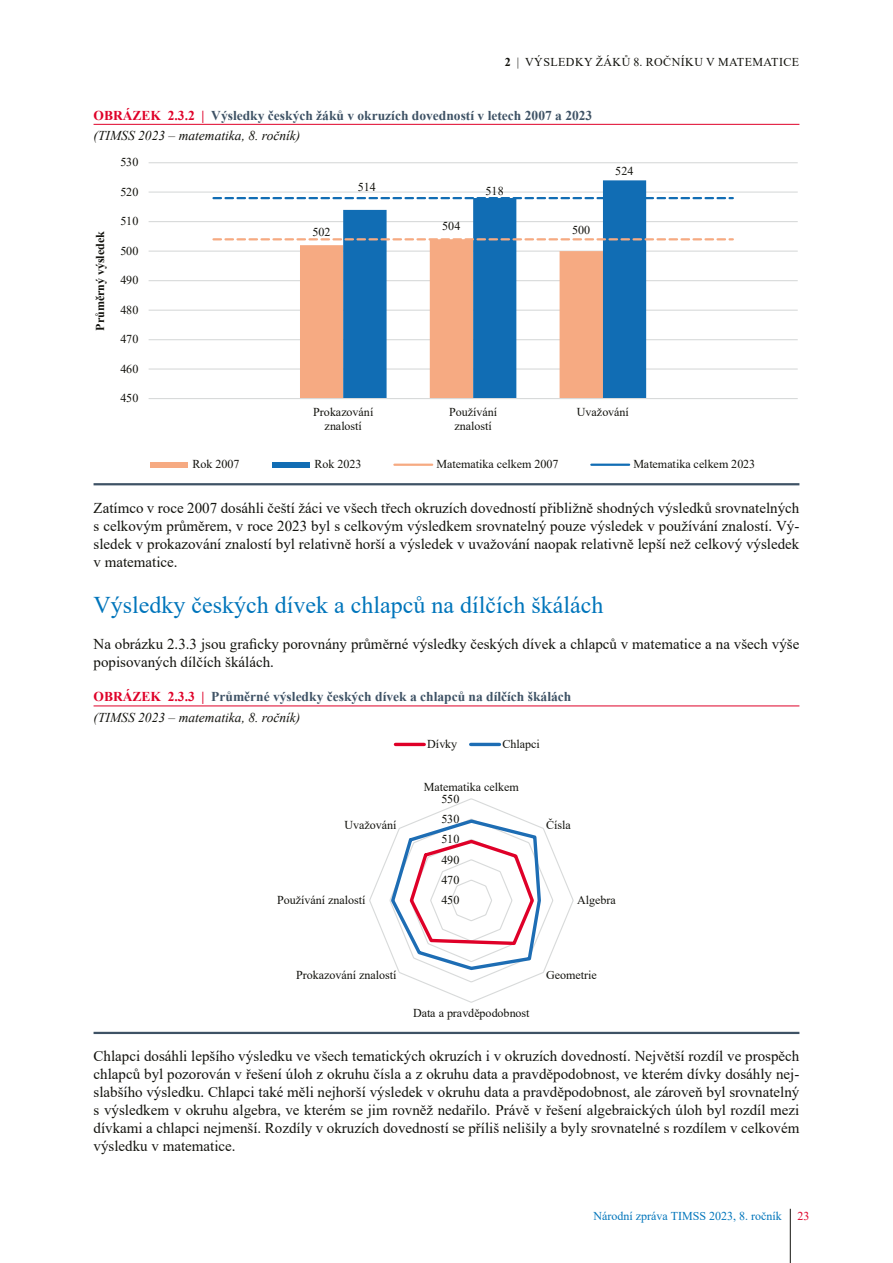
<style>
.page{position:relative;width:893px;height:1263px;background:#fff}
.page>*{position:absolute;margin:0;border:0;box-sizing:border-box;transform-origin:0 0}
.Nadpis_bez_čísla_malý{font:24px "Times New Roman";color:#0075bb}
.text{font:15px/18px "Times New Roman";color:#12120d;text-align:justify}
.t1{font:700 13.5px "Times New Roman";color:#3e5265}
.Nad_graf{font:italic 13.5px "Times New Roman";color:#12120d}
.t2{font:12px/13.8px "Times New Roman";color:#12120d;text-align:center}
.t3{font:12px "Times New Roman";color:#0075bb}
.t4{font:700 12px "Times New Roman";letter-spacing:-.005em;color:#12120d}
.t5{font:12px "Times New Roman";color:#df0028}
.s1{font-weight:700}
.s2{color:#df0028}
</style>
<div class="page">
<hr style="left:790px;top:1209px;width:1px;height:54px;background:#12120d">
<hr style="left:94px;top:124px;width:705px;height:1px;background:#df0028">
<hr style="left:94px;top:483px;width:705px;height:2px;background:#3e5265">
<hr style="left:94px;top:705px;width:705px;height:1px;background:#df0028">
<hr style="left:94px;top:1032px;width:705px;height:2px;background:#3e5265">
<hr style="left:149px;top:162px;width:649px;height:1px;background:#d8dada">
<hr style="left:149px;top:191px;width:649px;height:2px;background:#d8dada">
<hr style="left:149px;top:221px;width:649px;height:1px;background:#d8dada">
<hr style="left:149px;top:251px;width:649px;height:1px;background:#d8dada">
<hr style="left:149px;top:280px;width:649px;height:1px;background:#d8dada">
<hr style="left:149px;top:310px;width:649px;height:1px;background:#d8dada">
<hr style="left:149px;top:339px;width:649px;height:1px;background:#d8dada">
<hr style="left:149px;top:368px;width:649px;height:2px;background:#d8dada">
<div style="left:300px;top:240px;width:43px;height:158px;background:#f6aa82"></div>
<svg style="left:343px;top:180px;width:303px;height:218px"></svg>
<hr style="left:149px;top:398px;width:649px;height:1px;background:#d8dada">
<svg style="left:213px;top:238px;width:520px;height:2px"></svg>
<svg style="left:213px;top:197px;width:520px;height:2px"></svg>
<div style="left:151px;top:462px;width:37px;height:6px;background:#f6aa82"></div>
<div style="left:272px;top:462px;width:38px;height:6px;background:#116db4"></div>
<svg style="left:394px;top:464px;width:38px;height:2px"></svg>
<svg style="left:591px;top:464px;width:38px;height:2px"></svg>
<svg style="left:369px;top:798px;width:205px;height:205px"></svg>
<hr style="left:395px;top:743px;width:29px;height:3px;background:#df0028">
<hr style="left:471px;top:743px;width:28px;height:3px;background:#1d6db4">
<p class="t2" style="left:505px;top:54px;width:39px"><span class="s1">2</span>|Výsledky</p>
<p class="t2" style="left:596px;top:54px;width:10px">žáků</p>
<p class="t2" style="left:634px;top:54px;width:18px">8. ročníku</p>
<p class="t2" style="left:706px;top:54px;width:9px">vmatematice</p>
<p class="t1" style="left:94px;top:105px;width:500px"><span class="s2">OBRÁZEK 2.3.2 |</span> Výsledky českých žáků v okruzích dovedností v letech 2007 a 2023</p>
<p class="Nad_graf" style="left:94px;top:126px;width:208px">(TIMSS 2023 – matematika, 8. ročník)</p>
<p class="t4" style="left:92px;top:331px;width:101px;rotate:-90deg">Průměrný výsledek</p>
<p class="t2" style="left:120px;top:155px;width:20px">530</p>
<p class="t2" style="left:120px;top:184px;width:20px">520</p>
<p class="t2" style="left:120px;top:214px;width:20px">510</p>
<p class="t2" style="left:120px;top:243px;width:20px">500</p>
<p class="t2" style="left:120px;top:273px;width:20px">490</p>
<p class="t2" style="left:120px;top:302px;width:20px">480</p>
<p class="t2" style="left:120px;top:332px;width:20px">470</p>
<p class="t2" style="left:120px;top:361px;width:20px">460</p>
<p class="t2" style="left:120px;top:391px;width:20px">450</p>
<p class="t2" style="left:312px;top:225px;width:20px">502</p>
<p class="t2" style="left:358px;top:180px;width:20px">514</p>
<p class="t2" style="left:485px;top:184px;width:20px">518</p>
<p class="t2" style="left:442px;top:219px;width:20px">504</p>
<p class="t2" style="left:572px;top:223px;width:20px">500</p>
<p class="t2" style="left:615px;top:164px;width:20px">524</p>
<p class="t2" style="left:313px;top:405px;width:62px">Prokazování znalostí</p>
<p class="t2" style="left:449px;top:405px;width:49px">Používání znalostí</p>
<p class="t2" style="left:577px;top:405px;width:53px">Uvažování</p>
<p class="t2" style="left:193px;top:457px;width:49px">Rok 2007</p>
<p class="t2" style="left:314px;top:457px;width:49px">Rok 2023</p>
<p class="t2" style="left:436px;top:457px;width:123px">Matematika celkem 2007</p>
<p class="t2" style="left:633px;top:457px;width:123px">Matematika celkem 2023</p>
<p class="text" style="left:94px;top:498px;width:707px">Zatímco v roce 2007 dosáhli čeští žáci ve všech třech okruzích dovedností přibližně shodných výsledků srovnatelných s celkovým průměrem, v roce 2023 byl s celkovým výsledkem srovnatelný pouze výsledek v používání znalostí. Vý‑ sledek v prokazování znalostí byl relativně horší a výsledek v uvažování naopak relativně lepší než celkový výsledek v matematice.</p>
<p class="Nadpis_bez_čísla_malý" style="left:94px;top:588px;width:511px">Výsledky českých dívek a chlapců na dílčích škálách</p>
<p class="text" style="left:94px;top:635px;width:707px">Na obrázku 2.3.3 jsou graficky porovnány průměrné výsledky českých dívek a chlapců v matematice a na všech výše popisovaných dílčích škálách.</p>
<p class="t1" style="left:94px;top:687px;width:479px"><span class="s2">OBRÁZEK 2.3.3 |</span> Průměrné výsledky českých dívek a chlapců na dílčích škálách</p>
<p class="Nad_graf" style="left:94px;top:708px;width:208px">(TIMSS 2023 – matematika, 8. ročník)</p>
<p class="t2" style="left:427px;top:737px;width:31px">Dívky</p>
<p class="t2" style="left:503px;top:737px;width:39px">Chlapci</p>
<p class="t2" style="left:424px;top:780px;width:97px">Matematika celkem</p>
<p class="t2" style="left:345px;top:818px;width:53px">Uvažování</p>
<p class="t2" style="left:277px;top:893px;width:90px">Používání znalostí</p>
<p class="t2" style="left:441px;top:791px;width:20px">550</p>
<p class="t2" style="left:441px;top:812px;width:20px">530</p>
<p class="t2" style="left:441px;top:832px;width:20px">510</p>
<p class="t2" style="left:441px;top:852px;width:20px">490</p>
<p class="t2" style="left:441px;top:873px;width:20px">470</p>
<p class="t2" style="left:441px;top:893px;width:20px">450</p>
<p class="t2" style="left:546px;top:818px;width:26px">Čísla</p>
<p class="t2" style="left:577px;top:893px;width:40px">Algebra</p>
<p class="t2" style="left:296px;top:968px;width:102px">Prokazování znalostí</p>
<p class="t2" style="left:413px;top:1006px;width:118px">Data a pravděpodobnost</p>
<p class="t2" style="left:546px;top:968px;width:52px">Geometrie</p>
<p class="text" style="left:94px;top:1047px;width:707px">Chlapci dosáhli lepšího výsledku ve všech tematických okruzích i v okruzích dovedností. Největší rozdíl ve prospěch chlapců byl pozorován v řešení úloh z okruhu čísla a z okruhu data a pravděpodobnost, ve kterém dívky dosáhly nej‑ slabšího výsledku. Chlapci také měli nejhorší výsledek v okruhu data a pravděpodobnost, ale zároveň byl srovnatelný s výsledkem v okruhu algebra, ve kterém se jim rovněž nedařilo. Právě v řešení algebraických úloh byl rozdíl mezi dívkami a chlapci nejmenší. Rozdíly v okruzích dovedností se příliš nelišily a byly srovnatelné s rozdílem v celkovém výsledku v matematice.</p>
<p class="t3" style="left:594px;top:1207px;width:190px">Národní zpráva TIMSS 2023, 8. ročník</p>
<p class="t5" style="left:798px;top:1207px;width:13px">23</p>
</div>
